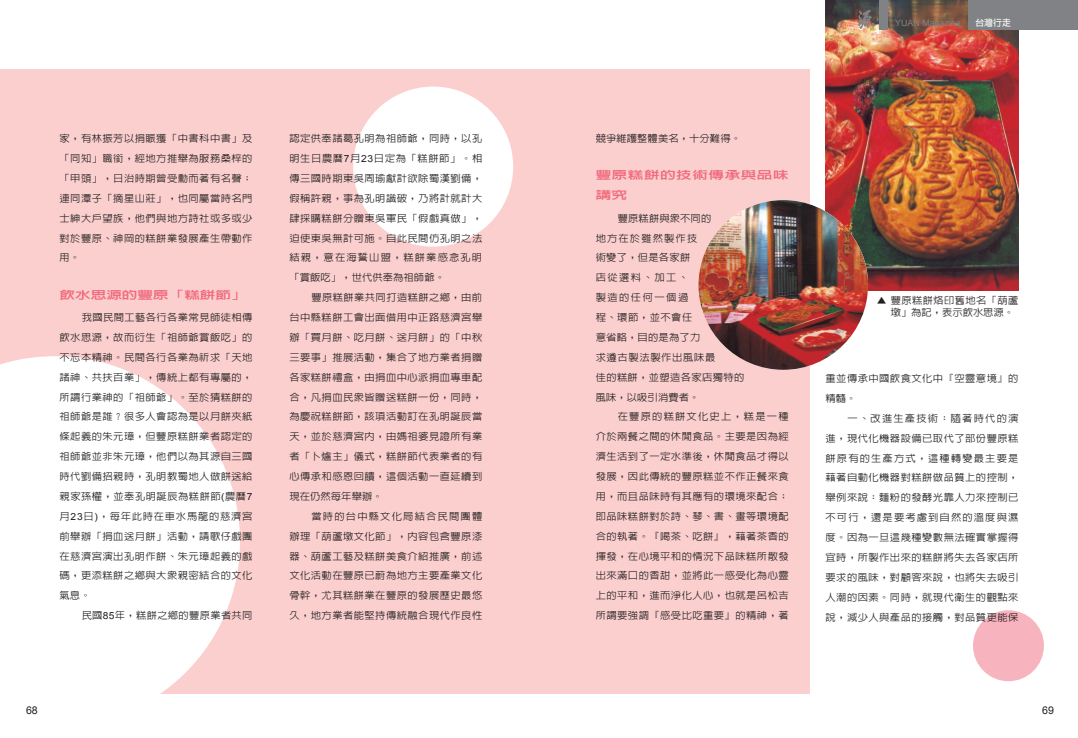
<style>
.page{position:relative;width:1078px;height:738px;background:#fff}
.page>*{position:absolute;margin:0;border:0;box-sizing:border-box;transform-origin:0 0}
.中標{font:800 10.9px/19.8px "AR Hei B5";letter-spacing:.035em;color:#f16a7d;scale:1.43 1}
.中標-2{font:800 10.9px "AR Hei B5";color:#f16a7d;scale:1.43 1}
.t1{font:10.6px "Arial";color:#231f20}
.內文{font:500 9.8px/19.8px "AR Hei B5";letter-spacing:.045em;color:#231f20;text-align:justify;scale:1.05 1}
.圖說{font:500 9.8px/12.3px "AR Hei B5";letter-spacing:.04em;color:#231f20;scale:1.05 1}
.內文-2{font:500 9.8px "AR Hei B5";letter-spacing:.01em;color:#231f20;scale:1.05 1}
.t2{font:8.9px "Arial";color:#808285}
.t3{font:700 8.9px "AR Hei B5";color:#fff}
.s1{font-family:"Arial";font-weight:400}
</style>
<div class="page">
<div style="left:972px;top:609px;width:71px;height:71px;background:#f8b4be;border-radius:50%"></div>
<div style="left:0;top:69px;width:808px;height:624px;background:#facfce"></div>
<div style="left:353px;top:86px;width:160px;height:160px;background:#fff;border-radius:50%"></div>
<svg style="left:0;top:356px;width:240px;height:338px;background:#fef9f9"></svg>
<img style="left:825px;top:0;width:193px;height:291px">
<img style="left:698px;top:200px;width:169px;height:169px;border-radius:85px">
<div style="left:878px;top:0;width:9px;height:29px;background:#808285"></div>
<div style="left:968px;top:0;width:109px;height:29px;background:#808285"></div>
<img style="left:854px;top:10px;width:22px;height:21px">
<p class="內文" style="left:60px;top:128px;width:185px">家，有林振芳以捐賑獲「中書科中書」及「同知」職銜，經地方推舉為服務桑梓的「甲頭」，日治時期曾受勳而著有名聲；連同潭子「摘星山莊」，也同屬當時名門士紳大戶望族，他們與地方詩社或多或少對於豐原、神岡的糕餅業發展產生帶動作用。</p>
<p class="中標-2" style="left:60px;top:289px;width:132px">飲水思源的豐原「糕餅節」</p>
<p class="內文" style="left:60px;top:307px;width:185px;text-indent:22px">我國民間工藝各行各業常見師徒相傳飲水思源，故而衍生「祖師爺賞飯吃」的不忘本精神。民間各行各業為祈求「天地諸神、共扶百業」，傳統上都有專屬的，所謂行業神的「祖師爺」。至於猜糕餅的祖師爺是誰？很多人會認為是以月餅夾紙條起義的朱元璋，但豐原糕餅業者認定的祖師爺並非朱元璋，他們以為其源自三國時代劉備招親時，孔明教蜀地人做餅送給親家孫權，並奉孔明誕辰為糕餅節<span class="s1">(</span>農曆<span class="s1">7</span>月<span class="s1">23</span>日<span class="s1">)</span>，每年此時在車水馬龍的慈濟宮前舉辦「捐血送月餅」活動，請歌仔戲團在慈濟宮演出孔明作餅、朱元璋起義的戲碼，更添糕餅之鄉與大眾親密結合的文化氣息。</p>
<p class="內文" style="left:82px;top:605px;width:164px">民國<span class="s1">85</span>年，糕餅之鄉的豐原業者共同</p>
<p class="內文" style="left:289px;top:128px;width:185px">認定供奉諸葛孔明為祖師爺，同時，以孔明生日農曆<span class="s1">7</span>月<span class="s1">23</span>日定為「糕餅節」。相傳三國時期東吳周瑜獻計欲除蜀漢劉備，假稱許親，事為孔明識破，乃將計就計大肆採購糕餅分贈東吳軍民「假戲真做」，迫使東吳無計可施。自此民間仿孔明之法結親，意在海誓山盟，糕餅業感念孔明「賞飯吃」，世代供奉為祖師爺。</p>
<p class="內文" style="left:289px;top:287px;width:185px;text-indent:22px">豐原糕餅業共同打造糕餅之鄉，由前台中縣糕餅工會出面借用中正路慈濟宮舉辦「買月餅、吃月餅、送月餅」的「中秋三要事」推展活動，集合了地方業者捐贈各家糕餅禮盒，由捐血中心派捐血專車配合，凡捐血民眾皆贈送糕餅一份，同時，為慶祝糕餅節，該項活動訂在孔明誕辰當天，並於慈濟宮內，由媽祖婆見證所有業者「卜爐主」儀式，糕餅節代表業者的有心傳承和感恩回饋，這個活動一直延續到現在仍然每年舉辦。</p>
<p class="內文" style="left:289px;top:505px;width:185px;text-indent:22px">當時的台中縣文化局結合民間團體辦理「葫蘆墩文化節」，內容包含豐原漆器、葫蘆工藝及糕餅美食介紹推廣，前述文化活動在豐原已蔚為地方主要產業文化骨幹，尤其糕餅業在豐原的發展歷史最悠久，地方業者能堅持傳統融合現代作良性</p>
<p class="t2" style="left:895px;top:17px;width:67px">YUAN Magazine</p>
<p class="t3" style="left:975px;top:18px;width:37px">台灣行走</p>
<p class="內文-2" style="left:595px;top:133px;width:140px">競爭維護整體美名，十分難得。</p>
<p class="中標" style="left:595px;top:165px;width:136px">豐原糕餅的技術傳承與品味講究</p>
<p class="內文" style="left:595px;top:208px;width:143px;text-align:left;text-indent:22px">豐原糕餅與眾不同的<br>地方在於雖然製作技<br>術變了，但是各家餅<br>店從選料、加工、<br>製造的任何一個過<br>程、環節，並不會任<br>意省略，目的是為了力<br>求遵古製法製作出風味最<br>佳的糕餅，並塑造各家店獨特的風味，以吸引消費者。</p>
<p class="內文" style="left:595px;top:406px;width:185px;text-indent:22px">在豐原的糕餅文化史上，糕是一種介於兩餐之間的休閒食品。主要是因為經濟生活到了一定水準後，休閒食品才得以發展，因此傳統的豐原糕並不作正餐來食用，而且品味時有其應有的環境來配合；即品味糕餅對於詩、琴、書、畫等環境配合的執著。『喝茶、吃餅』，藉著茶香的揮發，在心境平和的情況下品味糕所散發出來滿口的香甜，並將此一感受化為心靈上的平和，進而淨化人心，也就是呂松吉所謂要強調『感受比吃重要』的精神，著</p>
<p class="圖說" style="left:890px;top:293px;width:123px;text-indent:-14px">▲ 豐原糕餅烙印舊地名「葫蘆墩」為記，表示飲水思源。</p>
<p class="內文" style="left:825px;top:368px;width:185px">重並傳承中國飲食文化中『空靈意境』的精髓。</p>
<p class="內文" style="left:825px;top:408px;width:185px;text-indent:22px">一、改進生產技術：隨著時代的演進，現代化機器設備已取代了部份豐原糕餅原有的生產方式，這種轉變最主要是藉著自動化機器對糕餅做品質上的控制，舉例來說：麵粉的發酵光靠人力來控制已不可行，還是要考慮到自然的溫度與濕度。因為一旦這幾種變數無法確實掌握得宜時，所製作出來的糕餅將失去各家店所要求的風味，對顧客來說，也將失去吸引人潮的因素。同時，就現代衛生的觀點來說，減少人與產品的接觸，對品質更能保</p>
<p class="t1" style="left:26px;top:702px;width:13px">68</p>
<p class="t1" style="left:1041px;top:702px;width:13px">69</p>
</div>
